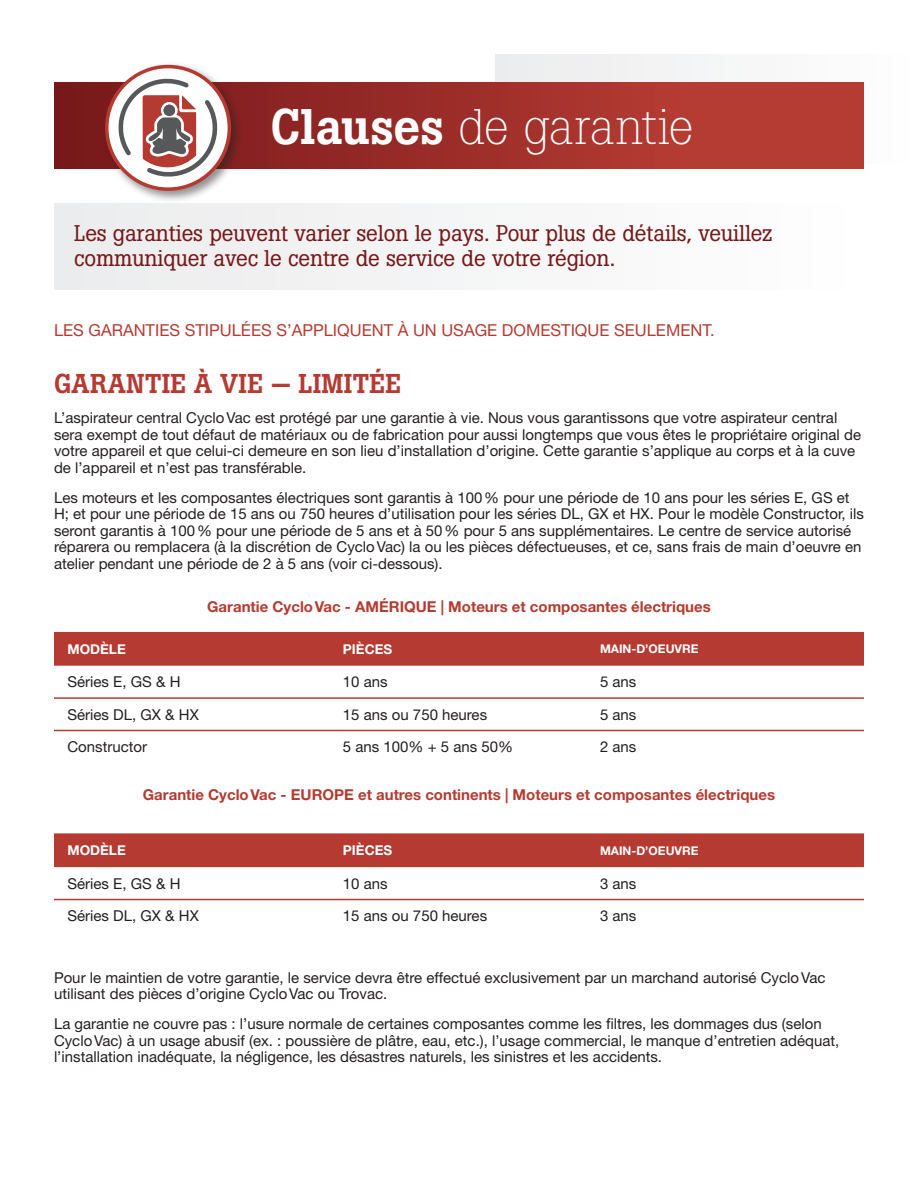
<style>
.page{position:relative;width:918px;height:1188px;background:#fff}
.page>*{position:absolute;margin:0;border:0;box-sizing:border-box;transform-origin:0 0}
.Titre{font:300 49.5px "Boton";letter-spacing:-.02em;color:#fff}
.Sous_Titre{font:500 27px "Boton";letter-spacing:.015em;color:#b53b32}
.text{font:22.5px/25.5px "Boton";letter-spacing:-.005em;color:#761819}
.Autre{font:16.5px "Helvetica Neue LT Std";color:#b53b32}
.text-2{font:15px/16.5px "Helvetica Neue LT Std";color:#231f20}
.text-3{font:700 15px "Helvetica Neue LT Std";color:#b53b32}
.text-4{font:700 13.5px "Helvetica Neue LT Std";color:#fff}
.text-5{font:700 12px "Helvetica Neue LT Std";color:#fff}
.s1{font-weight:500}
</style>
<div class="page">
<div style="left:495px;top:54px;width:423px;height:109px;background:#f8f8f9"></div>
<svg style="left:54px;top:82px;width:810px;height:86px;background:#a1302b"></svg>
<div style="left:102px;top:61px;width:142px;height:143px;background:#231f20;opacity:.5"></div>
<svg style="left:107px;top:67px;width:122px;height:122px"></svg>
<div style="left:105px;top:65px;width:126px;height:126px;border:4px solid #b53b32;border-radius:50%"></div>
<svg style="left:115px;top:75px;width:106px;height:103px"></svg>
<div style="left:164px;top:105px;width:11px;height:11px;background:#57585a;border-radius:50%"></div>
<div style="left:54px;top:203px;width:810px;height:87px;background:#f4f5f6"></div>
<div style="left:54px;top:632px;width:810px;height:34px;background:#b53b32"></div>
<hr style="left:54px;top:697px;width:283px;height:2px;background:#b53b32">
<hr style="left:337px;top:697px;width:257px;height:2px;background:#b53b32">
<hr style="left:594px;top:697px;width:270px;height:2px;background:#b53b32">
<hr style="left:54px;top:730px;width:283px;height:1px;background:#b53b32">
<hr style="left:337px;top:730px;width:257px;height:1px;background:#b53b32">
<hr style="left:594px;top:730px;width:270px;height:1px;background:#b53b32">
<div style="left:54px;top:833px;width:810px;height:34px;background:#b53b32"></div>
<hr style="left:54px;top:899px;width:283px;height:1px;background:#b53b32">
<hr style="left:337px;top:899px;width:257px;height:1px;background:#b53b32">
<hr style="left:594px;top:899px;width:270px;height:1px;background:#b53b32">
<p class="Titre" style="left:271px;top:97px;width:424px"><span class="s1">Clauses</span> de garantie</p>
<p class="text" style="left:74px;top:220px;width:700px">Les garanties peuvent varier selon le pays. Pour plus de détails, veuillez communiquer avec le centre de service de votre région.</p>
<p class="Autre" style="left:54px;top:321px;width:662px">LES GARANTIES STIPULÉES S’APPLIQUENT À UN USAGE DOMESTIQUE SEULEMENT.</p>
<p class="Sous_Titre" style="left:54px;top:368px;width:349px">GARANTIE À VIE — LIMITÉE</p>
<p class="text-2" style="left:54px;top:410px;width:809px">L’aspirateur central CycloVac est protégé par une garantie à vie. Nous vous garantissons que votre aspirateur central sera exempt de tout défaut de matériaux ou de fabrication pour aussi longtemps que vous êtes le propriétaire original de votre appareil et que celui-ci demeure en son lieu d’installation d’origine. Cette garantie s’applique au corps et à la cuve de l’appareil et n’est pas transférable.</p>
<p class="text-2" style="left:54px;top:489px;width:812px">Les moteurs et les composantes électriques sont garantis à 100% pour une période de 10 ans pour les séries E, GS et H; et pour une période de 15 ans ou 750 heures d’utilisation pour les séries DL, GX et HX. Pour le modèle Constructor, ils seront garantis à 100% pour une période de 5 ans et à 50% pour 5 ans supplémentaires. Le centre de service autorisé réparera ou remplacera (à la discrétion de CycloVac) la ou les pièces défectueuses, et ce, sans frais de main d’oeuvre en atelier pendant une période de 2 à 5 ans (voir ci-dessous).</p>
<p class="text-3" style="left:207px;top:598px;width:505px">Garantie CycloVac - AMÉRIQUE | Moteurs et composantes électriques</p>
<p class="text-4" style="left:68px;top:640px;width:60px">MODÈLE</p>
<p class="text-4" style="left:343px;top:640px;width:51px">PIÈCES</p>
<p class="text-5" style="left:600px;top:641px;width:100px">MAIN-D’OEUVRE</p>
<p class="text-2" style="left:68px;top:673px;width:115px">Séries E, GS &amp; H</p>
<p class="text-2" style="left:343px;top:673px;width:46px">10 ans</p>
<p class="text-2" style="left:600px;top:673px;width:38px">5 ans</p>
<p class="text-2" style="left:68px;top:706px;width:133px">Séries DL, GX &amp; HX</p>
<p class="text-2" style="left:343px;top:706px;width:146px">15 ans ou 750 heures</p>
<p class="text-2" style="left:600px;top:706px;width:38px">5 ans</p>
<p class="text-2" style="left:68px;top:738px;width:81px">Constructor</p>
<p class="text-2" style="left:343px;top:738px;width:172px">5 ans 100% + 5 ans 50%</p>
<p class="text-2" style="left:600px;top:738px;width:38px">2 ans</p>
<p class="text-3" style="left:143px;top:786px;width:634px">Garantie CycloVac - EUROPE et autres continents | Moteurs et composantes électriques</p>
<p class="text-4" style="left:68px;top:842px;width:60px">MODÈLE</p>
<p class="text-4" style="left:343px;top:842px;width:51px">PIÈCES</p>
<p class="text-5" style="left:600px;top:843px;width:100px">MAIN-D’OEUVRE</p>
<p class="text-2" style="left:68px;top:875px;width:115px">Séries E, GS &amp; H</p>
<p class="text-2" style="left:343px;top:875px;width:46px">10 ans</p>
<p class="text-2" style="left:600px;top:875px;width:38px">3 ans</p>
<p class="text-2" style="left:68px;top:907px;width:133px">Séries DL, GX &amp; HX</p>
<p class="text-2" style="left:343px;top:907px;width:146px">15 ans ou 750 heures</p>
<p class="text-2" style="left:600px;top:907px;width:38px">3 ans</p>
<p class="text-2" style="left:54px;top:969px;width:773px">Pour le maintien de votre garantie, le service devra être effectué exclusivement par un marchand autorisé CycloVac utilisant des pièces d’origine CycloVac ou Trovac.</p>
<p class="text-2" style="left:54px;top:1016px;width:787px">La garantie ne couvre pas : l’usure normale de certaines composantes comme les filtres, les dommages dus (selon<br>CycloVac) à un usage abusif (ex. : poussière de plâtre, eau, etc.), l’usage commercial, le manque d’entretien adéquat, l’installation inadéquate, la négligence, les désastres naturels, les sinistres et les accidents.</p>
</div>
